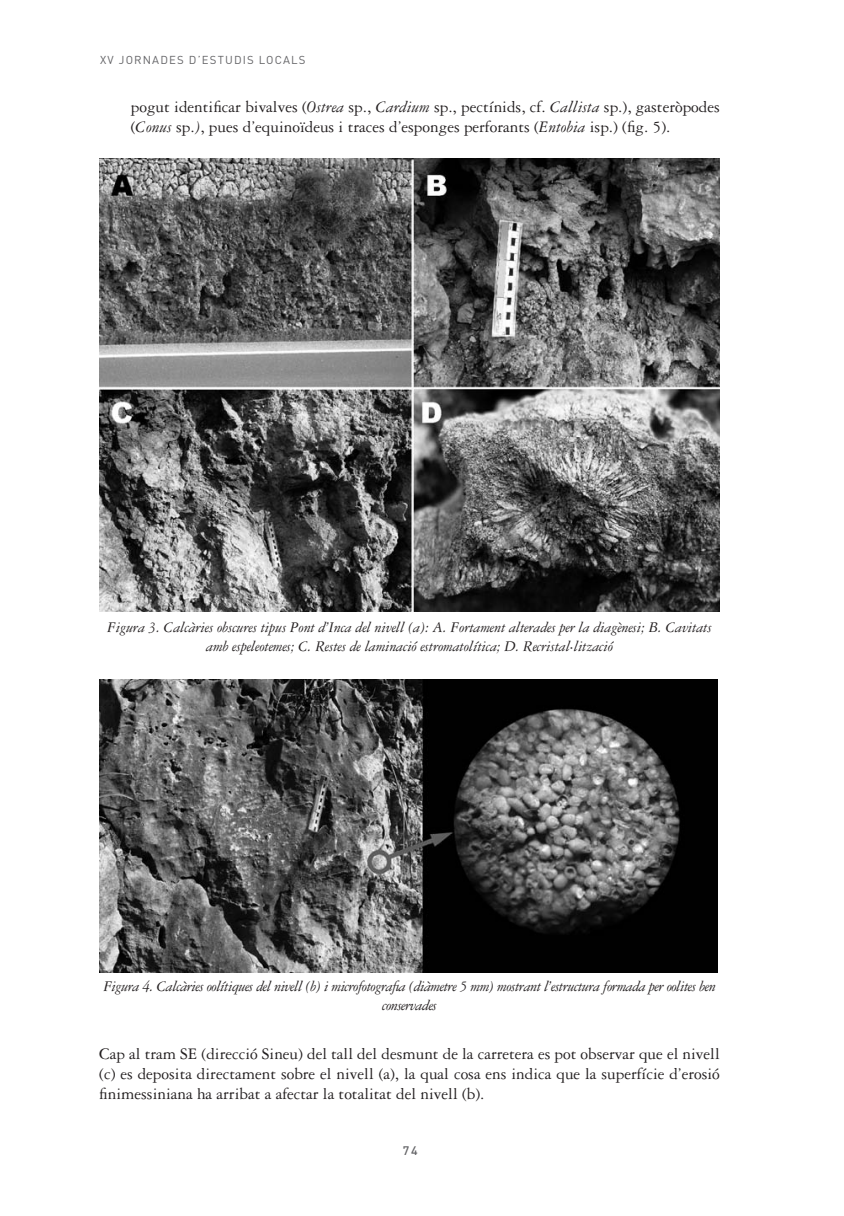
<style>
.page{position:relative;width:844px;height:1216px;background:#fff}
.page>*{position:absolute;margin:0;border:0;box-sizing:border-box;transform-origin:0 0}
.Normal__COMNI{font:17.15px/20.1px "Garamond Three";color:#231f20}
.tit3{font:italic 15.75px/18.9px "Garamond Three";letter-spacing:-.01em;color:#231f20;text-align:center}
.tit3-2{font:italic 15.75px/18.9px "Garamond Three";letter-spacing:-.03em;color:#231f20;text-align:center}
.t1{font:500 12.25px "DIN";color:#636366}
.t2{font:11.38px "DIN";letter-spacing:.1em;color:#636366}
.s1{font-style:italic}
</style>
<div class="page">
<img style="left:99px;top:159px;width:620px;height:452px">
<img style="left:99px;top:680px;width:618px;height:292px">
<p class="t2" style="left:100px;top:53px;width:207px">XV JORNADES D’ESTUDIS LOCALS</p>
<p class="Normal__COMNI" style="left:131px;top:97px;width:590px">pogut identificar bivalves (<span class="s1">Ostrea</span> sp., <span class="s1">Cardium</span> sp., pectínids, cf. <span class="s1">Callista</span> sp.), gasteròpodes (<span class="s1">Conus</span> sp.<span class="s1">)</span>, pues d’equinoïdeus i traces d’esponges perforants (<span class="s1">Entobia</span> isp.) (fig. 5).</p>
<p class="tit3" style="left:107px;top:618px;width:606px">Figura 3. Calcàries obscures tipus Pont d’Inca del nivell (a): A. Fortament alterades per la diagènesi; B. Cavitats amb espeleotemes; C. Restes de laminació estromatolítica; D. Recristal·lització</p>
<p class="tit3-2" style="left:103px;top:977px;width:614px">Figura 4. Calcàries oolítiques del nivell (b) i microfotografia (diàmetre 5 mm) mostrant l’estructura formada per oolites ben conservades</p>
<p class="Normal__COMNI" style="left:99px;top:1043px;width:622px;text-align:justify">Cap al tram SE (direcció Sineu) del tall del desmunt de la carretera es pot observar que el nivell (c) es deposita directament sobre el nivell (a), la qual cosa ens indica que la superfície d’erosió finimessiniana ha arribat a afectar la totalitat del nivell (b).</p>
<p class="t1" style="left:402px;top:1143px;width:16px">74</p>
</div>
